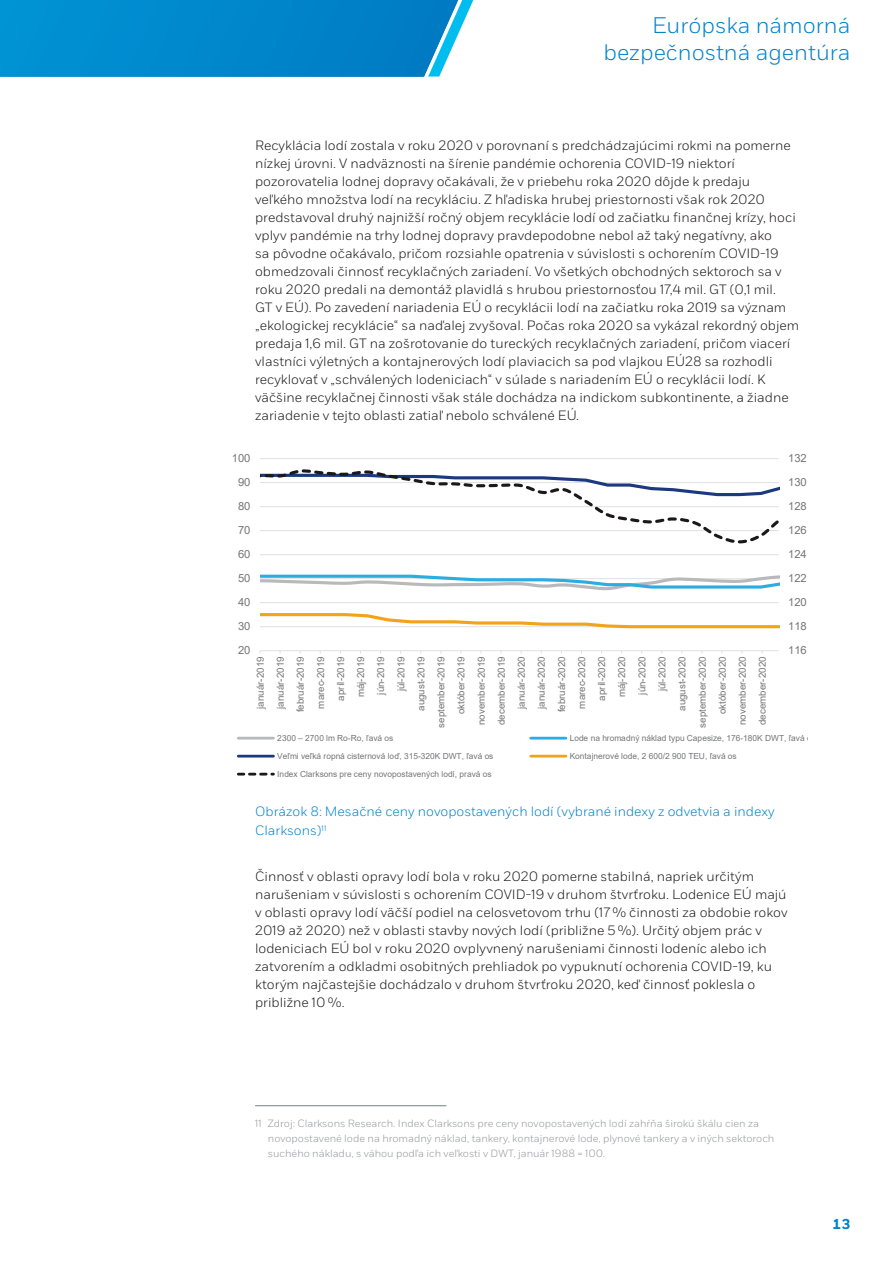
<style>
.page{position:relative;width:893px;height:1263px;background:#fff}
.page>*{position:absolute;margin:0;border:0;box-sizing:border-box;transform-origin:0 0}
.t1{font:300 22.5px/27px "Fort";color:#0083ca;text-align:right}
.t2{font:700 14.25px "Fort";color:#0083ca}
.t3{font:300 13.5px/18px "Fort";color:#1b1819}
.t4{font:300 13.5px/19.5px "Fort";color:#0083ca}
.t5{font:11.25px "Arial";letter-spacing:-.005em;color:#757678}
.t6{font:300 10.5px/15px "Fort";color:#96989a}
.t7{font:9.75px/20.1px "Arial";letter-spacing:-.005em;color:#757678;text-align:right}
.t8{font:8.4px "Arial";letter-spacing:.005em;color:#757678}
</style>
<div class="page">
<svg style="left:0;top:0;width:473px;height:77px;background:#0b8dce"></svg>
<svg style="left:237px;top:458px;width:543px;height:318px"></svg>
<hr style="left:255px;top:1105px;width:191px;height:1px;background:#829097">
<h1 class="t1" style="left:603px;top:12px;width:249px">Európska námorná bezpečnostná agentúra</h1>
<p class="t3" style="left:255px;top:137px;width:546px">Recyklácia lodí zostala v roku 2020 v porovnaní s predchádzajúcimi rokmi na pomerne nízkej úrovni. V nadväznosti na šírenie pandémie ochorenia COVID-19 niektorí pozorovatelia lodnej dopravy očakávali, že v priebehu roka 2020 dôjde k predaju veľkého množstva lodí na recykláciu. Z hľadiska hrubej priestornosti však rok 2020 predstavoval druhý najnižší ročný objem recyklácie lodí od začiatku finančnej krízy, hoci vplyv pandémie na trhy lodnej dopravy pravdepodobne nebol až taký negatívny, ako<br>sa pôvodne očakávalo, pričom rozsiahle opatrenia v súvislosti s ochorením COVID-19 obmedzovali činnosť recyklačných zariadení. Vo všetkých obchodných sektoroch sa v roku 2020 predali na demontáž plavidlá s hrubou priestornosťou 17,4 mil. GT (0,1 mil.<br>GT v EÚ). Po zavedení nariadenia EÚ o recyklácii lodí na začiatku roka 2019 sa význam „ekologickej recyklácie“ sa naďalej zvyšoval. Počas roka 2020 sa vykázal rekordný objem predaja 1,6 mil. GT na zošrotovanie do tureckých recyklačných zariadení, pričom viacerí vlastníci výletných a kontajnerových lodí plaviacich sa pod vlajkou EÚ28 sa rozhodli recyklovať v „schválených lodeniciach“ v súlade s nariadením EÚ o recyklácii lodí. K väčšine recyklačnej činnosti však stále dochádza na indickom subkontinente, a žiadne zariadenie v tejto oblasti zatiaľ nebolo schválené EÚ.</p>
<p class="t5" style="left:232px;top:450px;width:20px">100</p>
<p class="t5" style="left:788px;top:450px;width:20px">132</p>
<p class="t5" style="left:238px;top:474px;width:14px">90</p>
<p class="t5" style="left:788px;top:474px;width:20px">130</p>
<p class="t5" style="left:238px;top:498px;width:14px">80</p>
<p class="t5" style="left:788px;top:498px;width:20px">128</p>
<p class="t5" style="left:238px;top:522px;width:14px">70</p>
<p class="t5" style="left:788px;top:522px;width:20px">126</p>
<p class="t5" style="left:238px;top:546px;width:14px">60</p>
<p class="t5" style="left:788px;top:546px;width:20px">124</p>
<p class="t5" style="left:238px;top:570px;width:14px">50</p>
<p class="t5" style="left:788px;top:570px;width:20px">122</p>
<p class="t5" style="left:238px;top:594px;width:14px">40</p>
<p class="t5" style="left:788px;top:594px;width:20px">120</p>
<p class="t5" style="left:238px;top:618px;width:14px">30</p>
<p class="t5" style="left:788px;top:618px;width:20px">118</p>
<p class="t5" style="left:238px;top:642px;width:14px">20</p>
<p class="t5" style="left:788px;top:642px;width:20px">116</p>
<p class="t7" style="left:250px;top:728px;width:73px;rotate:-90deg">január-2019 január-2019 február-2019 marec-2019 apríl-2019 máj-2019 jún-2019 júl-2019 august-2019 september-2019 október-2019 november-2019 december-2019 január-2020 január-2020 február-2020 marec-2020 apríl-2020 máj-2020 jún-2020 júl-2020 august-2020 september-2020 október-2020 november-2020 december-2020</p>
<p class="t8" style="left:277px;top:732px;width:118px">2300 – 2700 lm Ro-Ro, ľavá os</p>
<p class="t8" style="left:570px;top:732px;width:248px">Lode na hromadný náklad typu Capesize, 176-180K DWT, ľavá os</p>
<p class="t8" style="left:277px;top:750px;width:218px">Veľmi veľká ropná cisternová loď, 315-320K DWT, ľavá os</p>
<p class="t8" style="left:570px;top:750px;width:169px">Kontajnerové lode, 2 600/2 900 TEU, ľavá os</p>
<p class="t8" style="left:277px;top:768px;width:216px">Index Clarksons pre ceny novopostavených lodí, pravá os</p>
<p class="t4" style="left:255px;top:802px;width:521px">Obrázok 8: Mesačné ceny novopostavených lodí (vybrané indexy z odvetvia a indexy<br>Clarksons)<sup>11</sup></p>
<p class="t3" style="left:255px;top:868px;width:534px">Činnosť v oblasti opravy lodí bola v roku 2020 pomerne stabilná, napriek určitým narušeniam v súvislosti s ochorením COVID-19 v druhom štvrťroku. Lodenice EÚ majú v oblasti opravy lodí väčší podiel na celosvetovom trhu (17 % činnosti za obdobie rokov 2019 až 2020) než v oblasti stavby nových lodí (približne 5 %). Určitý objem prác v lodeniciach EÚ bol v roku 2020 ovplyvnený narušeniami činnosti lodeníc alebo ich zatvorením a odkladmi osobitných prehliadok po vypuknutí ochorenia COVID-19, ku ktorým najčastejšie dochádzalo v druhom štvrťroku 2020, keď činnosť poklesla o približne 10 %.</p>
<p class="t6" style="left:268px;top:1116px;width:508px;text-indent:-13px">11 Zdroj: Clarksons Research. Index Clarksons pre ceny novopostavených lodí zahŕňa širokú škálu cien za novopostavené lode na hromadný náklad, tankery, kontajnerové lode, plynové tankery a v iných sektoroch suchého nákladu, s váhou podľa ich veľkosti v DWT, január 1988 = 100.</p>
<p class="t2" style="left:833px;top:1215px;width:19px">13</p>
</div>
